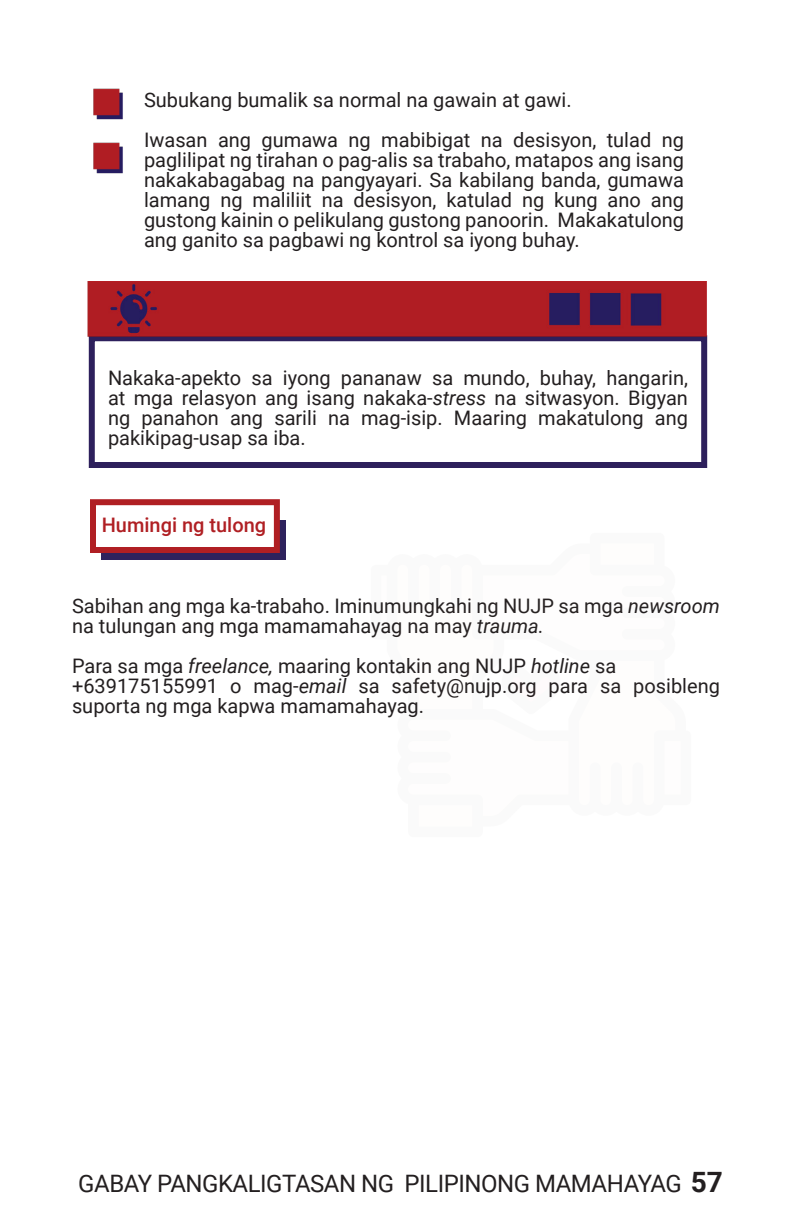
<style>
.page{position:relative;width:792px;height:1224px;background:#fff}
.page>*{position:absolute;margin:0;border:0;box-sizing:border-box;transform-origin:0 0}
.t1{font:24px "Roboto";letter-spacing:-.02em;color:#231f20}
.t2{font:20px/20px "Roboto";color:#231f20;text-align:justify}
.t3{font:500 20px "Roboto";color:#b01f23}
.s1{font-style:italic}
.s2{font-weight:700;font-size:28px}
</style>
<div class="page">
<div style="left:89px;top:335px;width:618px;height:133px;border:6px solid #2d205c"></div>
<img style="left:87px;top:281px;width:621px;height:118px">
<div style="left:101px;top:520px;width:185px;height:40px;background:#2e225d"></div>
<div style="left:90px;top:499px;width:190px;height:54px;background:#fff;border:6px solid #b01f23"></div>
<img style="left:93px;top:88px;width:30px;height:86px">
<p class="t2" style="left:144px;top:89px;width:429px">Subukang bumalik sa normal na gawain at gawi.</p>
<p class="t2" style="left:144px;top:129px;width:542px">Iwasan ang gumawa ng mabibigat na desisyon, tulad ng paglilipat ng tirahan o pag-alis sa trabaho, matapos ang isang nakakabagabag na pangyayari. Sa kabilang banda, gumawa lamang ng maliliit na desisyon, katulad ng kung ano ang gustong kainin o pelikulang gustong panoorin. Makakatulong ang ganito sa pagbawi ng kontrol sa iyong buhay.</p>
<p class="t2" style="left:108px;top:367px;width:582px">Nakaka-apekto sa iyong pananaw sa mundo, buhay, hangarin, at mga relasyon ang isang nakaka-<span class="s1">stress</span> na sitwasyon. Bigyan ng panahon ang sarili na mag-isip. Maaring makatulong ang pakikipag-usap sa iba.</p>
<p class="t3" style="left:102px;top:511px;width:166px">Humingi ng tulong</p>
<p class="t2" style="left:72px;top:596px;width:649px">Sabihan ang mga ka-trabaho. Iminumungkahi ng NUJP sa mga <span class="s1">newsroom </span>na tulungan ang mga mamamahayag na may <span class="s1">trauma.</span></p>
<p class="t2" style="left:72px;top:656px;width:546px">Para sa mga <span class="s1">freelance,</span> maaring kontakin ang NUJP <span class="s1">hotline</span> sa</p>
<p class="t2" style="left:72px;top:676px;width:650px">+639175155991 o mag-<span class="s1">email</span> sa safety@nujp.org para sa posibleng suporta ng mga kapwa mamamahayag.</p>
<p class="t1" style="left:78px;top:1167px;width:646px">GABAY PANGKALIGTASAN NG PILIPINONG MAMAHAYAG <span class="s2">57</span></p>
</div>
